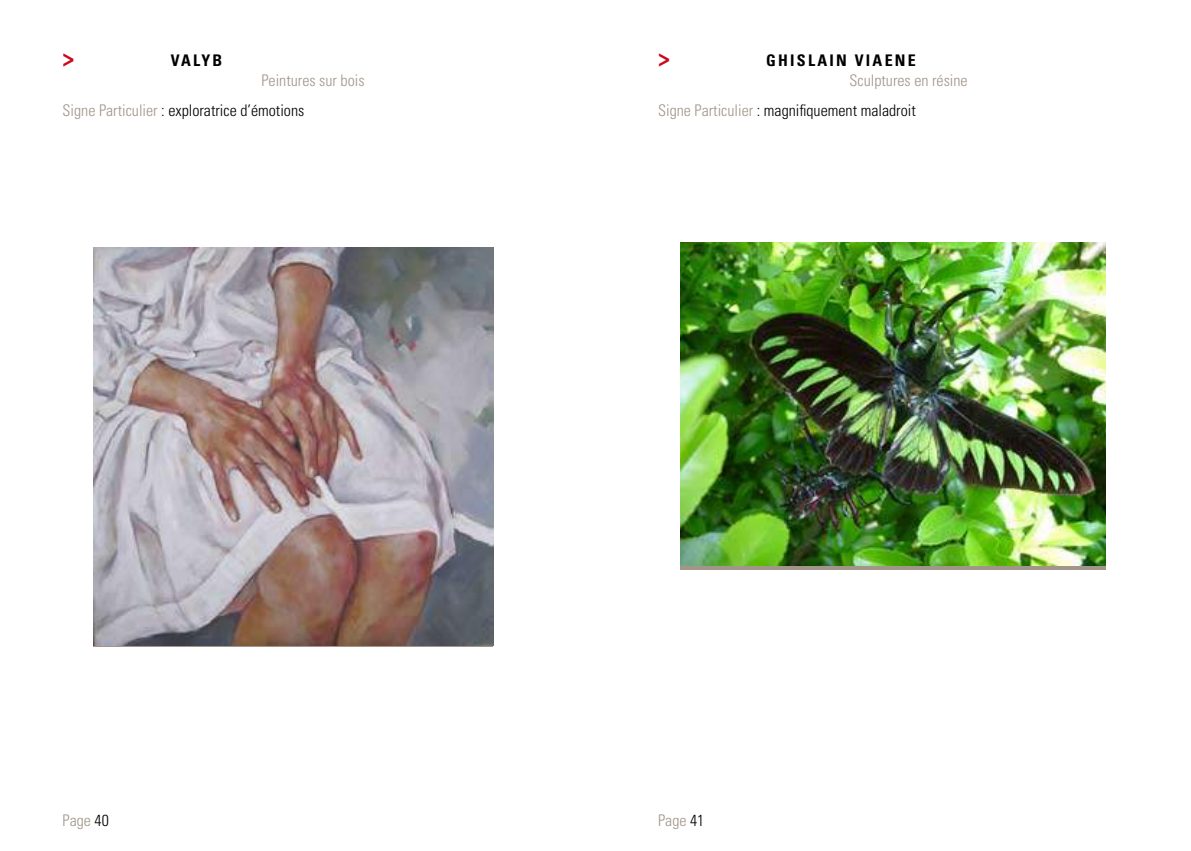
<style>
.page{position:relative;width:1191px;height:851px;background:#fff}
.page>*{position:absolute;margin:0;border:0;box-sizing:border-box;transform-origin:0 0}
.t1{font:700 condensed 24px "Univers";color:#cd071e}
.t2{font:300 condensed 16px "Univers";color:#000}
.t3{font:300 condensed 16px "Univers";color:#a19689}
.t4{font:700 condensed 16px "Univers";letter-spacing:.14em;color:#000}
.s1{color:#a19689}
.s2{color:#000}
</style>
<div class="page">
<img style="left:94px;top:247px;width:400px;height:398px">
<img style="left:680px;top:242px;width:426px;height:324px">
<h1 class="t1" style="left:63px;top:42px;width:13px">&gt;</h1>
<p class="t4" style="left:171px;top:50px;width:53px">VALYB</p>
<p class="t2" style="left:63px;top:100px;width:243px"><span class="s1">Signe Particulier</span> : exploratrice d’émotions</p>
<p class="t3" style="left:261px;top:71px;width:105px">Peintures sur bois</p>
<h1 class="t1" style="left:658px;top:42px;width:13px">&gt;</h1>
<p class="t4" style="left:766px;top:50px;width:151px">GHISLAIN VIAENE</p>
<p class="t2" style="left:658px;top:100px;width:259px"><span class="s1">Signe Particulier</span> : magnifiquement maladroit</p>
<p class="t3" style="left:849px;top:71px;width:120px">Sculptures en résine</p>
<p class="t3" style="left:63px;top:810px;width:48px">Page <span class="s2">40</span></p>
<p class="t3" style="left:658px;top:810px;width:48px">Page <span class="s2">41</span></p>
</div>
